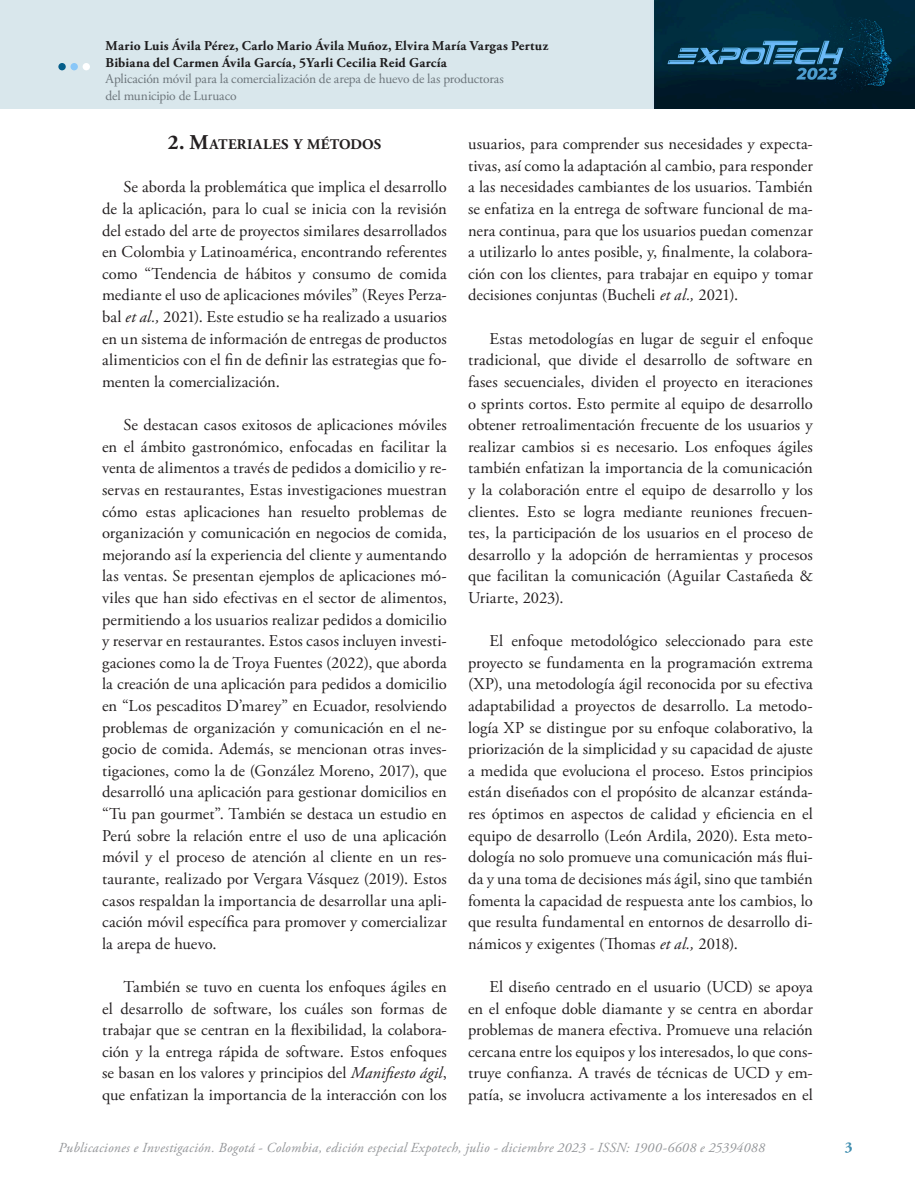
<style>
.page{position:relative;width:915px;height:1191px;background:#fff}
.page>*{position:absolute;margin:0;border:0;box-sizing:border-box;transform-origin:0 0}
.TEXTO_CORRIDO{font:16.5px/21.6px "Adobe Garamond Pro";letter-spacing:-.01em;color:#231f20;text-align:justify}
.t1{font:700 15px "Adobe Garamond Pro";color:#3f8daf}
._3_TITULOS{font:700 14.7px "Adobe Garamond Pro";letter-spacing:.015em;color:#231f20}
.t2{font:italic 13.8px "Adobe Garamond Pro";letter-spacing:.02em;color:#939598}
.t3{font:700 13.5px/16.5px "Adobe Garamond Pro";letter-spacing:.015em;color:#231f20}
.t4{font:13.5px/16.5px "Adobe Garamond Pro";letter-spacing:-.01em;color:#808285}
.s1{font-size:21px}
.s2{font-style:italic}
</style>
<div class="page">
<img style="left:0;top:0;width:914px;height:109px">
<div style="left:58px;top:63px;width:8px;height:7px;background:#055e8a;border-radius:50%"></div>
<div style="left:70px;top:63px;width:8px;height:7px;background:#89c7f8;border-radius:50%"></div>
<div style="left:83px;top:63px;width:7px;height:7px;background:#fff;border-radius:50%"></div>
<p class="t3" style="left:106px;top:38px;width:444px">Mario Luis Ávila Pérez, Carlo Mario Ávila Muñoz, Elvira María Vargas Pertuz<br>Bibiana del Carmen Ávila García, 5Yarli Cecilia Reid García</p>
<p class="t4" style="left:106px;top:71px;width:399px">Aplicación móvil para la comercialización de arepa de huevo de las productoras del municipio de Luruaco</p>
<p class="_3_TITULOS" style="left:168px;top:136px;width:215px"><span class="s1">2. M</span>ATERIALES Y MÉTODOS</p>
<p class="TEXTO_CORRIDO" style="left:102px;top:177px;width:346px;text-indent:21px">Se aborda la problemática que implica el desarrollo de la aplicación, para lo cual se inicia con la revisión del estado del arte de proyectos similares desarrollados en Colombia y Latinoamérica, encontrando referentes como “Tendencia de hábitos y consumo de comida mediante el uso de aplicaciones móviles” (Reyes Perza&shy;bal <span class="s2">et al.,</span> 2021). Este estudio se ha realizado a usuarios en un sistema de información de entregas de productos alimenticios con el fin de definir las estrategias que fo&shy;menten la comercialización.</p>
<p class="TEXTO_CORRIDO" style="left:102px;top:415px;width:346px;text-indent:21px">Se destacan casos exitosos de aplicaciones móviles en el ámbito gastronómico, enfocadas en facilitar la venta de alimentos a través de pedidos a domicilio y re&shy;servas en restaurantes, Estas investigaciones muestran cómo estas aplicaciones han resuelto problemas de organización y comunicación en negocios de comida, mejorando así la experiencia del cliente y aumentando las ventas. Se presentan ejemplos de aplicaciones mó&shy;viles que han sido efectivas en el sector de alimentos, permitiendo a los usuarios realizar pedidos a domicilio y reservar en restaurantes. Estos casos incluyen investi&shy;gaciones como la de Troya Fuentes (2022), que aborda la creación de una aplicación para pedidos a domicilio en “Los pescaditos D’marey” en Ecuador, resolviendo problemas de organización y comunicación en el ne&shy;gocio de comida. Además, se mencionan otras inves&shy;tigaciones, como la de (González Moreno, 2017), que desarrolló una aplicación para gestionar domicilios en “Tu pan gourmet”. También se destaca un estudio en Perú sobre la relación entre el uso de una aplicación móvil y el proceso de atención al cliente en un res&shy;taurante, realizado por Vergara Vásquez (2019). Estos casos respaldan la importancia de desarrollar una apli&shy;cación móvil específica para promover y comercializar la arepa de huevo.</p>
<p class="TEXTO_CORRIDO" style="left:102px;top:976px;width:346px;text-indent:21px">También se tuvo en cuenta los enfoques ágiles en el desarrollo de software, los cuáles son formas de trabajar que se centran en la flexibilidad, la colabora&shy;ción y la entrega rápida de software. Estos enfoques se basan en los valores y principios del <span class="s2">Manifiesto ágil</span>, que enfatizan la importancia de la interacción con los</p>
<p class="TEXTO_CORRIDO" style="left:468px;top:134px;width:346px">usuarios, para comprender sus necesidades y expecta&shy;tivas, así como la adaptación al cambio, para responder a las necesidades cambiantes de los usuarios. También se enfatiza en la entrega de software funcional de ma&shy;nera continua, para que los usuarios puedan comenzar a utilizarlo lo antes posible, y, finalmente, la colabora&shy;ción con los clientes, para trabajar en equipo y tomar decisiones conjuntas (Bucheli <span class="s2">et al.,</span> 2021).</p>
<p class="TEXTO_CORRIDO" style="left:468px;top:328px;width:346px;text-indent:21px">Estas metodologías en lugar de seguir el enfoque tradicional, que divide el desarrollo de software en fases secuenciales, dividen el proyecto en iteraciones o sprints cortos. Esto permite al equipo de desarrollo obtener retroalimentación frecuente de los usuarios y realizar cambios si es necesario. Los enfoques ágiles también enfatizan la importancia de la comunicación y la colaboración entre el equipo de desarrollo y los clientes. Esto se logra mediante reuniones frecuen&shy;tes, la participación de los usuarios en el proceso de desarrollo y la adopción de herramientas y procesos que facilitan la comunicación (Aguilar Castañeda &amp; Uriarte, 2023).</p>
<p class="TEXTO_CORRIDO" style="left:468px;top:631px;width:346px;text-indent:21px">El enfoque metodológico seleccionado para este proyecto se fundamenta en la programación extrema (XP), una metodología ágil reconocida por su efectiva adaptabilidad a proyectos de desarrollo. La metodo&shy;logía XP se distingue por su enfoque colaborativo, la priorización de la simplicidad y su capacidad de ajuste a medida que evoluciona el proceso. Estos principios están diseñados con el propósito de alcanzar estánda&shy;res óptimos en aspectos de calidad y eficiencia en el equipo de desarrollo (León Ardila, 2020). Esta meto&shy;dología no solo promueve una comunicación más flui&shy;da y una toma de decisiones más ágil, sino que también fomenta la capacidad de respuesta ante los cambios, lo que resulta fundamental en entornos de desarrollo di&shy;námicos y exigentes (Thomas <span class="s2">et al.,</span> 2018).</p>
<p class="TEXTO_CORRIDO" style="left:468px;top:976px;width:346px;text-indent:21px">El diseño centrado en el usuario (UCD) se apoya en el enfoque doble diamante y se centra en abordar problemas de manera efectiva. Promueve una relación cercana entre los equipos y los interesados, lo que cons&shy;truye confianza. A través de técnicas de UCD y em&shy;patía, se involucra activamente a los interesados en el</p>
<p class="t2" style="left:58px;top:1139px;width:708px">Publicaciones e Investigación. Bogotá - Colombia, edición especial Expotech, julio - diciembre 2023 - ISSN: 1900-6608 e 25394088</p>
<p class="t1" style="left:844px;top:1138px;width:9px">3</p>
</div>
